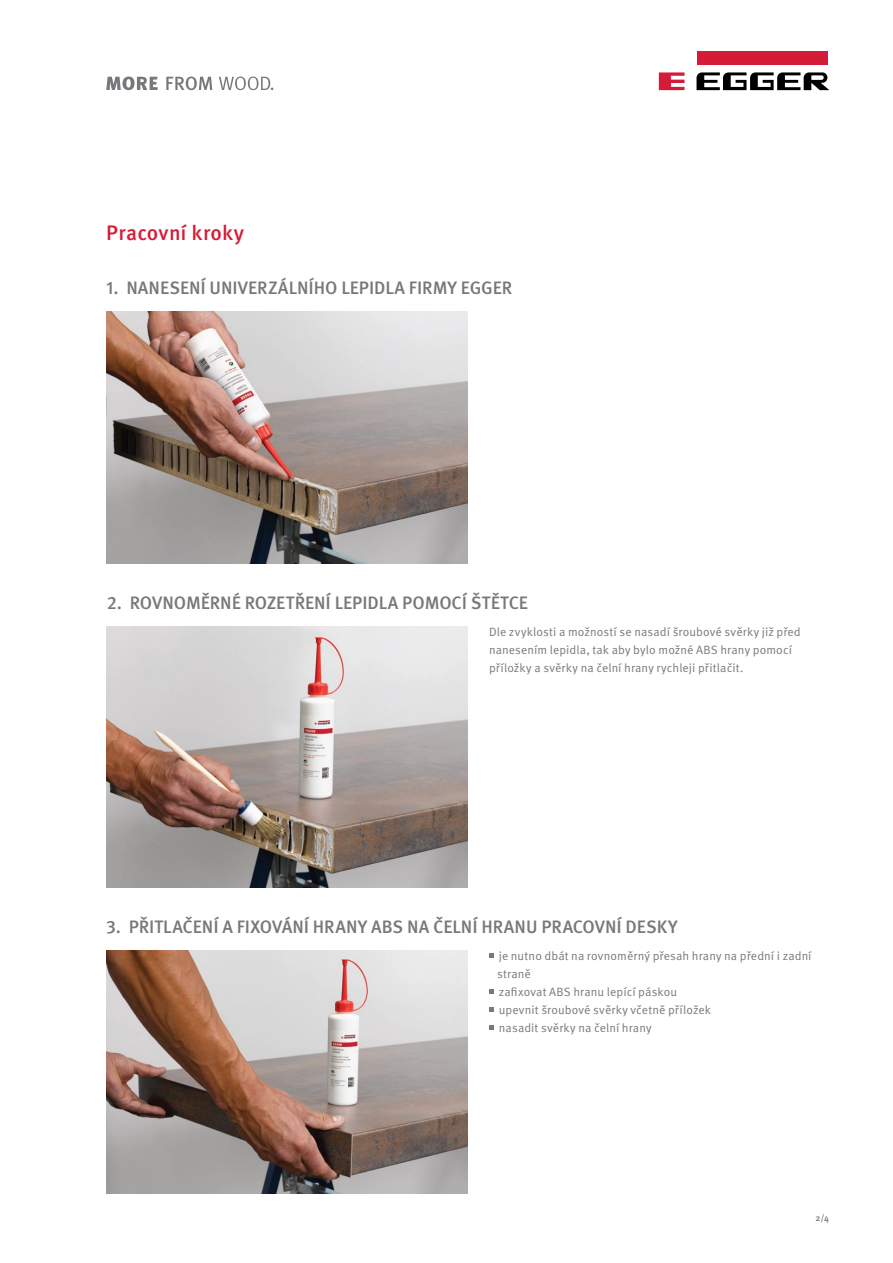
<style>
.page{position:relative;width:893px;height:1263px;background:#fff}
.page>*{position:absolute;margin:0;border:0;box-sizing:border-box;transform-origin:0 0}
.t1{font:500 21px "Meta Pro";letter-spacing:.005em;color:#d61b38}
.t2{font:500 18px "Meta Pro";letter-spacing:-.005em;color:#77787b}
.t3{font:12px/18px "Meta Pro";letter-spacing:.005em;color:#77787b}
.t4{font:500 9px "Meta Pro";color:#77787b}
</style>
<div class="page">
<div style="left:696px;top:51px;width:131px;height:13px;background:#d61b38"></div>
<svg style="left:659px;top:72px;width:25px;height:18px"></svg>
<svg style="left:696px;top:72px;width:133px;height:18px"></svg>
<svg style="left:106px;top:77px;width:52px;height:13px"></svg>
<svg style="left:166px;top:77px;width:46px;height:13px"></svg>
<svg style="left:219px;top:77px;width:54px;height:13px"></svg>
<svg style="left:489px;top:953px;width:4px;height:4px"></svg>
<svg style="left:489px;top:989px;width:4px;height:4px"></svg>
<svg style="left:489px;top:1007px;width:4px;height:4px"></svg>
<svg style="left:489px;top:1025px;width:4px;height:4px"></svg>
<img style="left:106px;top:312px;width:362px;height:252px">
<img style="left:106px;top:627px;width:362px;height:261px">
<img style="left:106px;top:951px;width:362px;height:243px">
<h1 class="t1" style="left:106px;top:219px;width:139px">Pracovní kroky</h1>
<h2 class="t2" style="left:106px;top:276px;width:408px">1. NANESENÍ UNIVERZÁLNÍHO LEPIDLA FIRMY EGGER</h2>
<h2 class="t2" style="left:107px;top:591px;width:423px">2. ROVNOMĚRNÉ ROZETŘENÍ LEPIDLA POMOCÍ ŠTĚTCE</h2>
<p class="t3" style="left:489px;top:623px;width:313px">Dle zvyklosti a možností se nasadí šroubové svěrky již před nanesením lepidla, tak aby bylo možné ABS hrany pomocí příložky a svěrky na čelní hrany rychleji přitlačit.</p>
<h2 class="t2" style="left:106px;top:915px;width:573px">3. PŘITLAČENÍ A FIXOVÁNÍ HRANY ABS NA ČELNÍ HRANU PRACOVNÍ DESKY</h2>
<p class="t3" style="left:497px;top:947px;width:316px">je nutno dbát na rovnoměrný přesah hrany na přední i zadní straně<br>zafixovat ABS hranu lepící páskou<br>upevnit šroubové svěrky včetně příložek<br>nasadit svěrky na čelní hrany</p>
<p class="t4" style="left:815px;top:1212px;width:15px">2/4</p>
</div>
